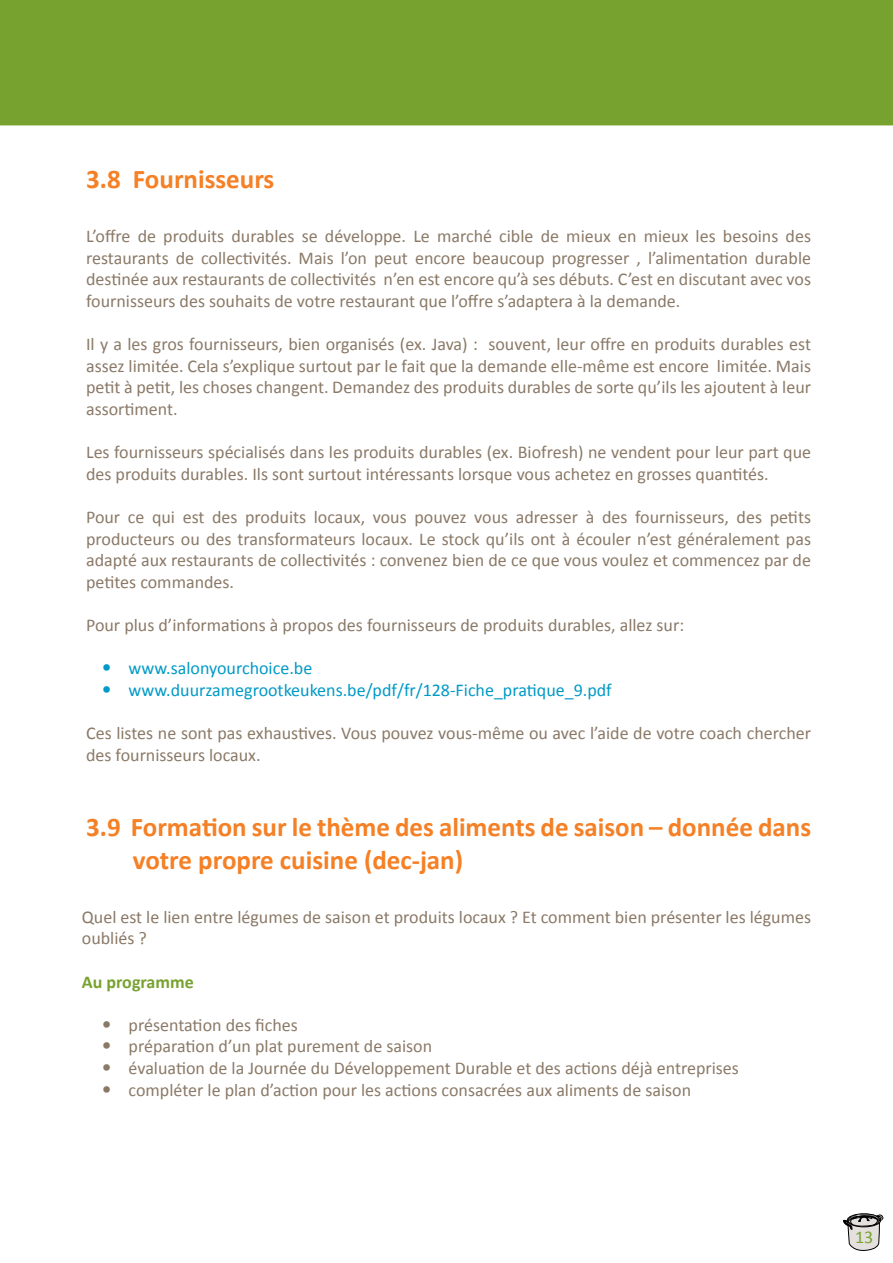
<style>
.page{position:relative;width:893px;height:1263px;background:#fff}
.page>*{position:absolute;margin:0;border:0;box-sizing:border-box;transform-origin:0 0}
.t1{font:700 27px/32.4px "Calibri";color:#f58025}
.t2{font:18px/21.6px "Calibri";color:#8a7967;text-align:justify}
.t3{font:18px "Calibri";color:#009ac7}
.t4{font:700 18px "Calibri";color:#78a22f}
.t5{font:18px "Calibri";color:#78a22f}
.s1{font-size:21px}
</style>
<div class="page">
<svg style="left:843px;top:1214px;width:40px;height:37px"></svg>
<div style="left:0;top:0;width:893px;height:125px;background:#78a22f"></div>
<h1 class="t1" style="left:86px;top:163px;width:190px">3.8 Fournisseurs</h1>
<p class="t2" style="left:86px;top:225px;width:726px">L’offre de produits durables se développe. Le marché cible de mieux en mieux les besoins des restaurants de collectivités. Mais l’on peut encore beaucoup progresser , l’alimentation durable destinée aux restaurants de collectivités n’en est encore qu’à ses débuts. C’est en discutant avec vos fournisseurs des souhaits de votre restaurant que l’offre s’adaptera à la demande.</p>
<p class="t2" style="left:86px;top:333px;width:726px">Il y a les gros fournisseurs, bien organisés (ex. Java) : souvent, leur offre en produits durables est assez limitée. Cela s’explique surtout par le fait que la demande elle-même est encore limitée. Mais petit à petit, les choses changent. Demandez des produits durables de sorte qu’ils les ajoutent à leur assortiment.</p>
<p class="t2" style="left:86px;top:441px;width:726px">Les fournisseurs spécialisés dans les produits durables (ex. Biofresh) ne vendent pour leur part que des produits durables. Ils sont surtout intéressants lorsque vous achetez en grosses quantités.</p>
<p class="t2" style="left:86px;top:506px;width:726px">Pour ce qui est des produits locaux, vous pouvez vous adresser à des fournisseurs, des petits producteurs ou des transformateurs locaux. Le stock qu’ils ont à écouler n’est généralement pas adapté aux restaurants de collectivités : convenez bien de ce que vous voulez et commencez par de petites commandes.</p>
<p class="t2" style="left:86px;top:614px;width:600px">Pour plus d’informations à propos des fournisseurs de produits durables, allez sur:</p>
<p class="t3" style="left:102px;top:657px;width:212px"><span class="s1">•</span> www.salonyourchoice.be</p>
<p class="t3" style="left:102px;top:678px;width:512px"><span class="s1">•</span> www.duurzamegrootkeukens.be/pdf/fr/128-Fiche_pratique_9.pdf</p>
<p class="t2" style="left:86px;top:722px;width:726px">Ces listes ne sont pas exhaustives. Vous pouvez vous-même ou avec l’aide de votre coach chercher des fournisseurs locaux.</p>
<h1 class="t1" style="left:133px;top:811px;width:680px;text-indent:-47px">3.9 Formation sur le thème des aliments de saison – donnée dans votre propre cuisine (dec-jan)</h1>
<p class="t2" style="left:82px;top:906px;width:731px">Quel est le lien entre légumes de saison et produits locaux ? Et comment bien présenter les légumes oubliés ?</p>
<p class="t4" style="left:82px;top:970px;width:113px">Au programme</p>
<p class="t2" style="left:102px;top:1014px;width:198px"><span class="s1">•</span> présentation des fiches</p>
<p class="t2" style="left:102px;top:1035px;width:332px"><span class="s1">•</span> préparation d’un plat purement de saison</p>
<p class="t2" style="left:102px;top:1057px;width:639px"><span class="s1">•</span> évaluation de la Journée du Développement Durable et des actions déjà entreprises</p>
<p class="t2" style="left:102px;top:1079px;width:591px"><span class="s1">•</span> compléter le plan d’action pour les actions consacrées aux aliments de saison</p>
<p class="t5" style="left:855px;top:1225px;width:20px">13</p>
</div>
